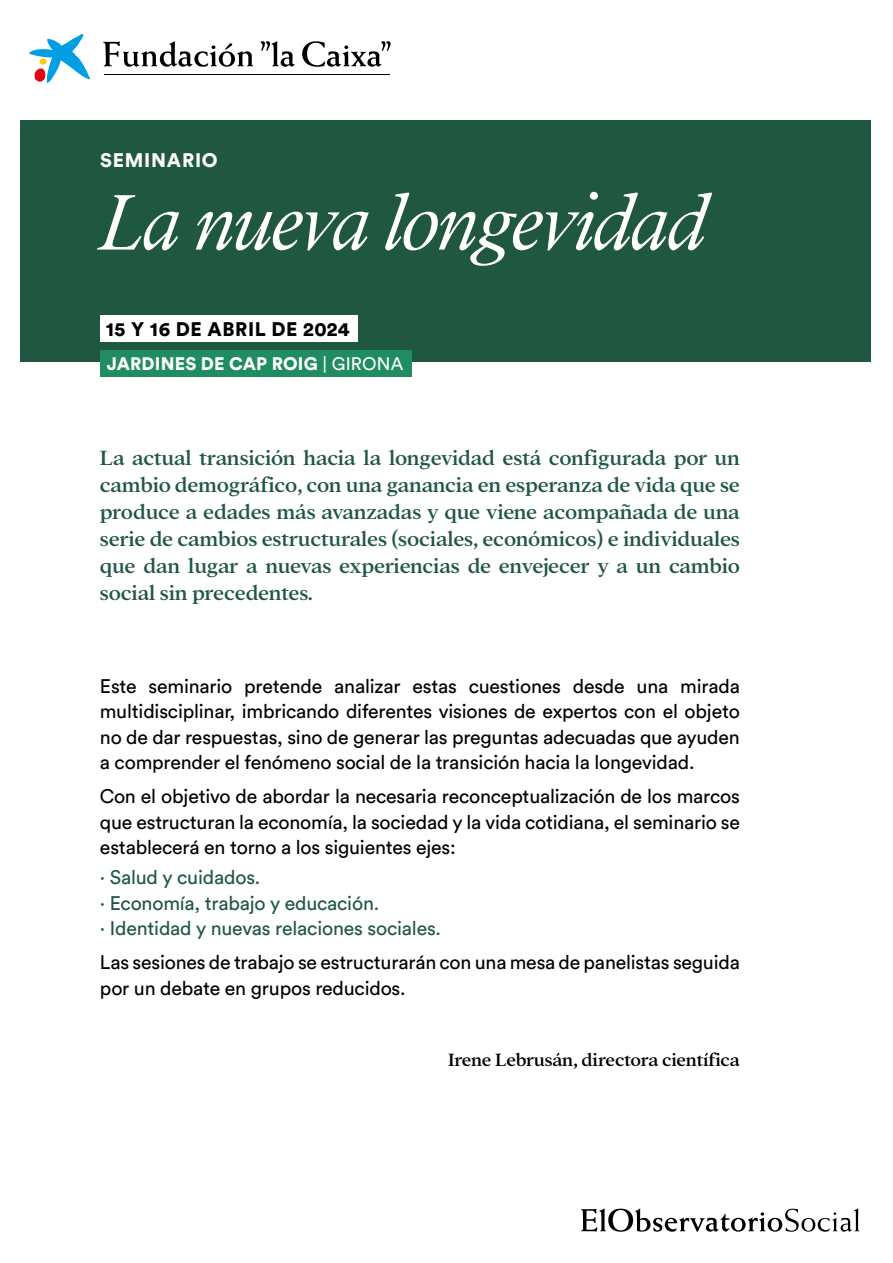
<style>
.page{position:relative;width:893px;height:1263px;background:#fff}
.page>*{position:absolute;margin:0;border:0;box-sizing:border-box;transform-origin:0 0}
.t1{font:italic 300 86.4px "Addington CF";letter-spacing:-.03em;color:#fff}
.t2{font:500 22.5px/27px "Addington CF";letter-spacing:-.02em;color:#1f5741;text-align:justify}
.t3{font:19.5px/25.5px "Circular Std";letter-spacing:-.01em;color:#000;text-align:justify}
.t4{font:19.5px/25.5px "Circular Std";letter-spacing:-.01em;color:#1f5741}
.t5{font:500 19.5px "Addington CF";letter-spacing:-.02em;color:#000}
.t6{font:900 19.5px "Circular Std";letter-spacing:.03em;color:#000}
.t7{font:900 19.5px "Circular Std";letter-spacing:.04em;color:#fff}
.t8{font:900 18px "Circular Std";letter-spacing:.01em;color:#fff}
.s1{font-weight:400}
</style>
<div class="page">
<div style="left:21px;top:120px;width:850px;height:242px;background:#1f5741"></div>
<div style="left:100px;top:351px;width:312px;height:26px;background:#1f8c62"></div>
<div style="left:100px;top:315px;width:257px;height:27px;background:#fff"></div>
<svg style="left:29px;top:34px;width:61px;height:49px"></svg>
<hr style="left:104px;top:74px;width:285px;height:1px;background:#000">
<svg style="left:103px;top:41px;width:150px;height:26px"></svg>
<svg style="left:260px;top:41px;width:35px;height:26px"></svg>
<svg style="left:302px;top:41px;width:89px;height:26px"></svg>
<svg style="left:581px;top:1208px;width:278px;height:24px"></svg>
<p class="t7" style="left:100px;top:147px;width:119px">SEMINARIO</p>
<h1 class="t1" style="left:100px;top:172px;width:609px">La nueva longevidad</h1>
<p class="t6" style="left:106px;top:316px;width:245px">15 Y 16 DE ABRIL DE 2024</p>
<p class="t8" style="left:107px;top:352px;width:298px">JARDINES DE CAP ROIG <span class="s1">| GIRONA</span></p>
<p class="t2" style="left:100px;top:445px;width:642px">La actual transición hacia la longevidad está configurada por un cambio demográfico, con una ganancia en esperanza de vida que se produce a edades más avanzadas y que viene acompañada de una serie de cambios estructurales (sociales, económicos) e individuales que dan lugar a nuevas experiencias de envejecer y a un cambio social sin precedentes.</p>
<p class="t3" style="left:100px;top:673px;width:641px">Este seminario pretende analizar estas cuestiones desde una mirada multidisciplinar, imbricando diferentes visiones de expertos con el objeto no de dar respuestas, sino de generar las preguntas adecuadas que ayuden a comprender el fenómeno social de la transición hacia la longevidad.</p>
<p class="t3" style="left:100px;top:784px;width:641px">Con el objetivo de abordar la necesaria reconceptualización de los marcos que estructuran la economía, la sociedad y la vida cotidiana, el seminario se establecerá en torno a los siguientes ejes:</p>
<p class="t4" style="left:100px;top:864px;width:343px">· Salud y cuidados.<br>· Economía, trabajo y educación.<br>· Identidad y nuevas relaciones sociales.</p>
<p class="t3" style="left:100px;top:949px;width:641px">Las sesiones de trabajo se estructurarán con una mesa de panelistas seguida por un debate en grupos reducidos.</p>
<p class="t5" style="left:448px;top:1048px;width:293px">Irene Lebrusán, directora científica</p>
</div>
